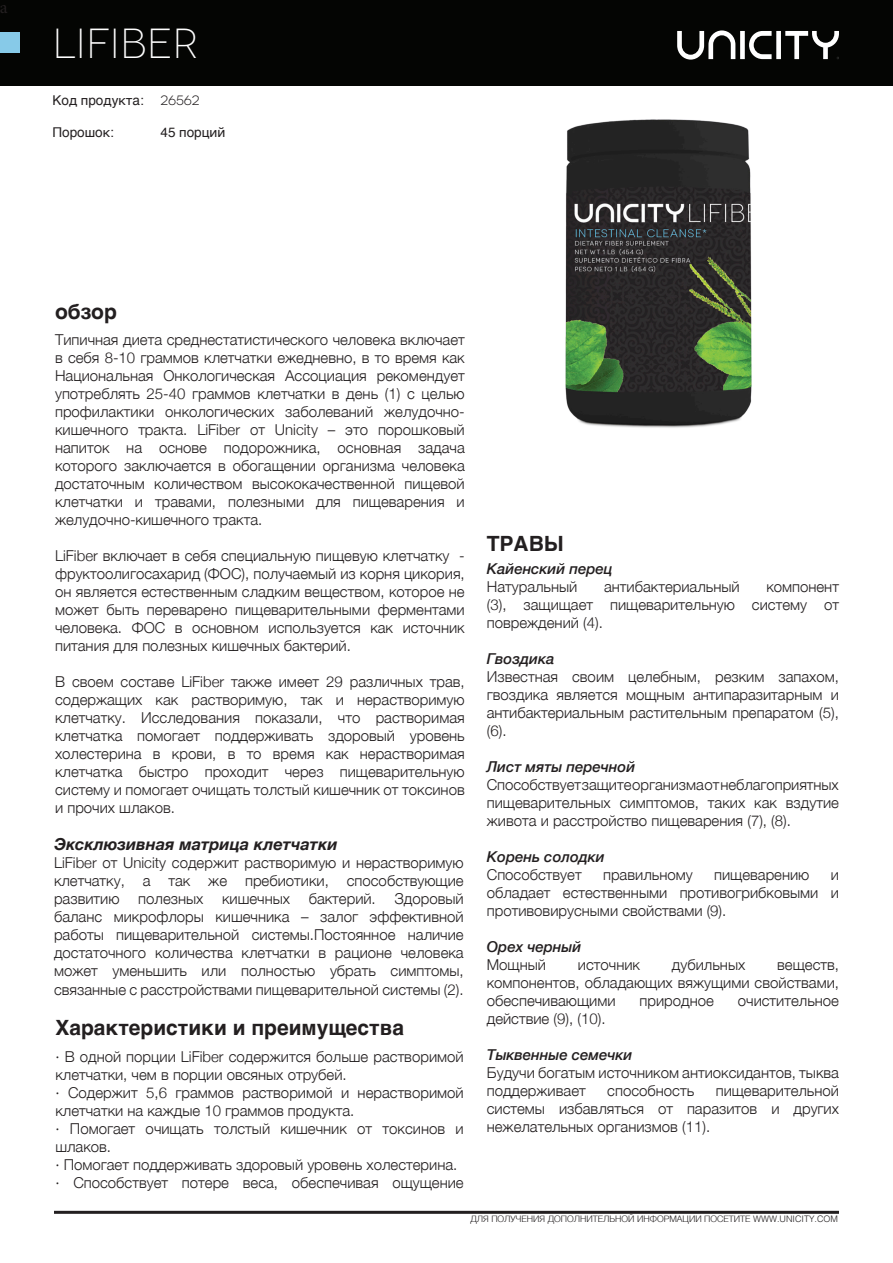
<style>
.page{position:relative;width:893px;height:1263px;background:#fff}
.page>*{position:absolute;margin:0;border:0;box-sizing:border-box;transform-origin:0 0}
.t1{font:300 42px "Novecentowide";color:#fff}
.t2{font:700 21px "Helvetica";color:#231f20}
.t3{font:18px "Minion Pro";color:#231f20}
.t4{font:italic 700 16.5px "Helvetica Neue";color:#231f20}
.t5{font:300 15px/18px "Helvetica Neue";color:#231f20;text-align:justify}
.t6{font:italic 500 15px "Helvetica Neue";color:#231f20}
.t7{font:13.5px "Helvetica";color:#231f20}
.t8{font:300 9px "Helvetica";color:#231f20}
.s1{font-family:"Novecentowide"}
</style>
<div class="page">
<div style="left:0;top:0;width:892px;height:86px;background:#040503"></div>
<div style="left:0;top:32px;width:19px;height:20px;background:#87cae8"></div>
<svg style="left:677px;top:30px;width:162px;height:30px"></svg>
<hr style="left:54px;top:1211px;width:785px;height:3px;background:#231f20">
<img style="left:565px;top:119px;width:187px;height:309px">
<p class="t3" style="left:-1px;top:-5px;width:9px">a</p>
<p class="t1" style="left:53px;top:19px;width:147px">lifiber</p>
<p class="t7" style="left:53px;top:90px;width:148px">Код продукта: <span class="s1">26562</span></p>
<p class="t7" style="left:53px;top:121px;width:63px">Порошок:</p>
<p class="t7" style="left:161px;top:121px;width:66px">45 порций</p>
<p class="t2" style="left:55px;top:294px;width:63px">обзор</p>
<p class="t5" style="left:55px;top:329px;width:411px">Типичная диета среднестатистического человека включает в себя 8-10 граммов клетчатки ежедневно, в то время как Национальная Онкологическая Ассоциация рекомендует употреблять 25-40 граммов клетчатки в день (1) с целью профилактики онкологических заболеваний желудочно&shy;кишечного тракта. LiFiber от Unicity – это порошковый напиток на основе подорожника, основная задача которого заключается в обогащении организма человека достаточным количеством высококачественной пищевой клетчатки и травами, полезными для пищеварения и желудочно-кишечного тракта.</p>
<p class="t5" style="left:55px;top:545px;width:411px">LiFiber включает в себя специальную пищевую клетчатку - фруктоолигосахарид (ФОС), получаемый из корня цикория, он является естественным сладким веществом, которое не может быть переварено пищеварительными ферментами человека. ФОС в основном используется как источник питания для полезных кишечных бактерий.</p>
<p class="t5" style="left:55px;top:671px;width:411px">В своем составе LiFiber также имеет 29 различных трав, содержащих как растворимую, так и нерастворимую клетчатку. Исследования показали, что растворимая клетчатка помогает поддерживать здоровый уровень холестерина в крови, в то время как нерастворимая клетчатка быстро проходит через пищеварительную систему и помогает очищать толстый кишечник от токсинов и прочих шлаков.</p>
<p class="t4" style="left:54px;top:831px;width:285px">Эксклюзивная матрица клетчатки</p>
<p class="t5" style="left:54px;top:852px;width:411px">LiFiber от Unicity содержит растворимую и нерастворимую клетчатку, а так же пребиотики, способствующие развитию полезных кишечных бактерий. Здоровый баланс микрофлоры кишечника – залог эффективной работы пищеварительной системы.Постоянное наличие достаточного количества клетчатки в рационе человека может уменьшить или полностью убрать симптомы,</p>
<p class="t5" style="left:54px;top:980px;width:411px">связанные с расстройствами пищеварительной системы (2).</p>
<p class="t2" style="left:55px;top:1011px;width:350px">Характеристики и преимущества</p>
<p class="t5" style="left:55px;top:1047px;width:410px">· В одной порции LiFiber содержится больше растворимой клетчатки, чем в порции овсяных отрубей.</p>
<p class="t5" style="left:55px;top:1083px;width:410px">· Содержит 5,6 граммов растворимой и нерастворимой клетчатки на каждые 10 граммов продукта.</p>
<p class="t5" style="left:55px;top:1119px;width:410px">· Помогает очищать толстый кишечник от токсинов и шлаков.</p>
<p class="t5" style="left:55px;top:1155px;width:403px">· Помогает поддерживать здоровый уровень холестерина.</p>
<p class="t5" style="left:55px;top:1173px;width:410px">· Способствует потере веса, обеспечивая ощущение</p>
<p class="t2" style="left:487px;top:526px;width:79px">ТРАВЫ</p>
<p class="t6" style="left:487px;top:555px;width:127px">Кайенский перец</p>
<p class="t5" style="left:487px;top:576px;width:92px">Натуральный</p>
<p class="t5" style="left:604px;top:576px;width:137px">антибактериальный</p>
<p class="t5" style="left:487px;top:576px;width:354px;text-indent:280px">компонент (3), защищает пищеварительную систему от повреждений (4).</p>
<p class="t6" style="left:487px;top:645px;width:69px">Гвоздика</p>
<p class="t5" style="left:487px;top:666px;width:354px">Известная своим целебным, резким запахом, гвоздика является мощным антипаразитарным и антибактериальным растительным препаратом (5), (6).</p>
<p class="t6" style="left:487px;top:753px;width:150px">Лист мяты перечной</p>
<p class="t5" style="left:487px;top:774px;width:354px">Способствует защите организма от неблагоприятных пищеварительных симптомов, таких как вздутие живота и расстройство пищеварения (7), (8).</p>
<p class="t6" style="left:487px;top:843px;width:119px">Корень солодки</p>
<p class="t5" style="left:487px;top:864px;width:96px">Способствует</p>
<p class="t5" style="left:603px;top:864px;width:91px">правильному</p>
<p class="t5" style="left:714px;top:864px;width:97px">пищеварению</p>
<p class="t5" style="left:487px;top:864px;width:354px;text-indent:344px">и обладает естественными противогрибковыми и противовирусными свойствами (9).</p>
<p class="t6" style="left:487px;top:933px;width:96px">Орех черный</p>
<p class="t5" style="left:487px;top:954px;width:61px">Мощный</p>
<p class="t5" style="left:578px;top:954px;width:64px">источник</p>
<p class="t5" style="left:672px;top:954px;width:75px">дубильных</p>
<p class="t5" style="left:487px;top:954px;width:354px;text-indent:290px">веществ, компонентов, обладающих вяжущими свойствами, обеспечивающими</p>
<p class="t5" style="left:639px;top:990px;width:76px">природное</p>
<p class="t5" style="left:738px;top:990px;width:103px">очистительное</p>
<p class="t5" style="left:487px;top:1008px;width:120px">действие (9), (10).</p>
<p class="t6" style="left:487px;top:1041px;width:147px">Тыквенные семечки</p>
<p class="t5" style="left:487px;top:1062px;width:354px">Будучи богатым источником антиоксидантов, тыква поддерживает</p>
<p class="t5" style="left:607px;top:1080px;width:88px">способность</p>
<p class="t5" style="left:487px;top:1080px;width:354px;text-indent:229px">пищеварительной системы избавляться от паразитов и других нежелательных организмов (11).</p>
<p class="t8" style="left:470px;top:1211px;width:369px">ДЛЯ ПОЛУЧЕНИЯ ДОПОЛНИТЕЛЬНОЙ ИНФОРМАЦИИ ПОСЕТИТЕ WWW.UNICITY.COM</p>
</div>
